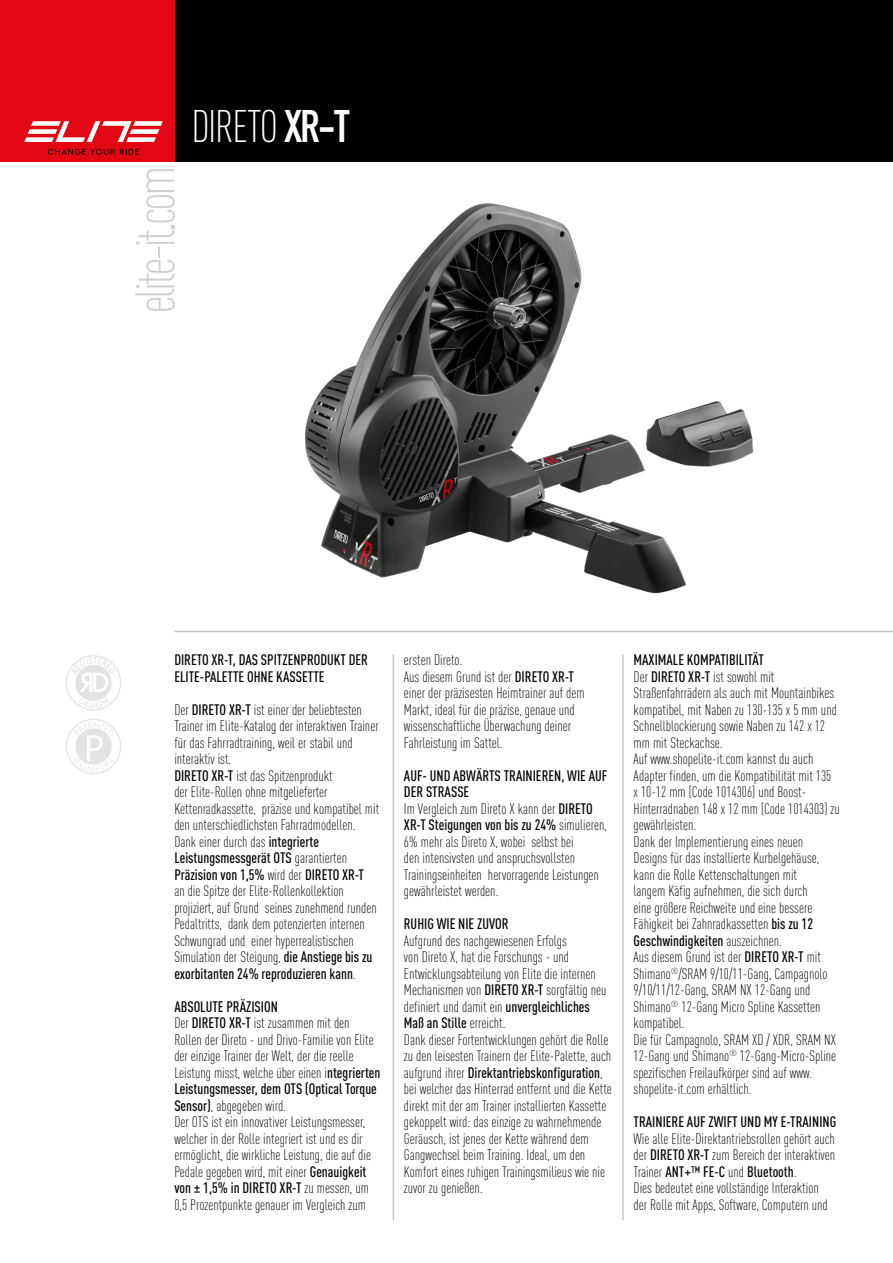
<style>
.page{position:relative;width:893px;height:1263px;background:#fff}
.page>*{position:absolute;margin:0;border:0;box-sizing:border-box;transform-origin:0 0}
.t1{font:300 54.9px "DIN Cond";letter-spacing:-.06em;color:#d0d0d0}
.t2{font:300 45px "DIN Cond";letter-spacing:-.03em;color:#fff}
.t3{font:300 15px/16.5px "DIN Cond";color:#000}
.t4{font:500 15px/16.5px "DIN Cond";color:#000}
.s1{font-family:"DIN Condensed";font-weight:700}
.s2{font-weight:500}
</style>
<div class="page">
<img style="left:305px;top:203px;width:449px;height:391px">
<div style="left:174px;top:0;width:719px;height:162px;background:#000"></div>
<div style="left:0;top:0;width:174px;height:162px;background:#e30613"></div>
<svg style="left:24px;top:121px;width:139px;height:21px"></svg>
<svg style="left:48px;top:149px;width:91px;height:6px"></svg>
<hr style="left:174px;top:631px;width:719px;height:1px;background:#c6c6c6">
<hr style="left:393px;top:654px;width:1px;height:566px;background:#c6c6c6">
<hr style="left:622px;top:654px;width:2px;height:566px;background:#c6c6c6">
<svg style="left:66px;top:655px;width:55px;height:55px"></svg>
<svg style="left:66px;top:719px;width:55px;height:55px"></svg>
<h1 class="t1" style="left:124px;top:313px;width:149px;rotate:-90deg">elite-it.com</h1>
<h2 class="t2" style="left:191px;top:101px;width:160px">DIRETO <span class="s1">XR-T</span></h2>
<p class="t4" style="left:174px;top:651px;width:195px">DIRETO XR-T, DAS SPITZENPRODUKT DER<br>ELITE-PALETTE OHNE KASSETTE</p>
<p class="t3" style="left:174px;top:701px;width:206px">Der <span class="s2">DIRETO XR-T</span> ist einer der beliebtesten Trainer im Elite-Katalog der interaktiven Trainer für das Fahrradtraining, weil er stabil und interaktiv ist.<br><span class="s2">DIRETO XR-T</span> ist das Spitzenprodukt<br>der Elite-Rollen ohne mitgelieferter Kettenradkassette, präzise und kompatibel mit den unterschiedlichsten Fahrradmodellen.<br>Dank einer durch das <span class="s2">integrierte Leistungsmessgerät OTS</span> garantierten <span class="s2">Präzision von 1,5%</span> wird der <span class="s2">DIRETO XR-T<br></span>an die Spitze der Elite-Rollenkollektion projiziert, auf Grund seines zunehmend runden Pedaltritts, dank dem potenzierten internen Schwungrad und einer hyperrealistischen Simulation der Steigung, <span class="s2">die Anstiege bis zu exorbitanten 24% reproduzieren kann</span>.</p>
<p class="t3" style="left:174px;top:998px;width:208px"><span class="s2">ABSOLUTE PRÄZISION<br></span>Der <span class="s2">DIRETO XR-T</span> ist zusammen mit den Rollen der Direto - und Drivo-Familie von Elite der einzige Trainer der Welt, der die reelle Leistung misst, welche über einen i<span class="s2">ntegrierten Leistungsmesser, dem OTS (Optical Torque Sensor)</span>, abgegeben wird.<br>Der OTS ist ein innovativer Leistungsmesser, welcher in der Rolle integriert ist und es dir ermöglicht, die wirkliche Leistung, die auf die Pedale gegeben wird, mit einer <span class="s2">Genauigkeit von ± 1,5% in DIRETO XR-T</span> zu messen, um 0,5 Prozentpunkte genauer im Vergleich zum</p>
<p class="t3" style="left:404px;top:652px;width:182px">ersten Direto.<br>Aus diesem Grund ist der <span class="s2">DIRETO XR-T </span>einer der präzisesten Heimtrainer auf dem Markt, ideal für die präzise, genaue und wissenschaftliche Überwachung deiner Fahrleistung im Sattel.</p>
<p class="t3" style="left:404px;top:767px;width:205px"><span class="s2">AUF- UND ABWÄRTS TRAINIEREN, WIE AUF DER STRASSE<br></span>Im Vergleich zum Direto X kann der <span class="s2">DIRETO XR-T Steigungen von bis zu 24%</span> simulieren, 6% mehr als Direto X, wobei selbst bei<br>den intensivsten und anspruchsvollsten Trainingseinheiten hervorragende Leistungen gewährleistet werden.</p>
<p class="t4" style="left:404px;top:915px;width:106px">RUHIG WIE NIE ZUVOR</p>
<p class="t3" style="left:404px;top:932px;width:209px">Aufgrund des nachgewiesenen Erfolgs<br>von Direto X, hat die Forschungs - und Entwicklungsabteilung von Elite die internen Mechanismen von <span class="s2">DIRETO XR-T</span> sorgfältig neu definiert und damit ein <span class="s2">unvergleichliches Maß an Stille</span> erreicht.<br>Dank dieser Fortentwicklungen gehört die Rolle zu den leisesten Trainern der Elite-Palette, auch aufgrund ihrer <span class="s2">Direktantriebskonfiguration</span>, bei welcher das Hinterrad entfernt und die Kette direkt mit der am Trainer installierten Kassette gekoppelt wird: das einzige zu wahrnehmende Geräusch, ist jenes der Kette während dem Gangwechsel beim Training. Ideal, um den Komfort eines ruhigen Trainingsmilieus wie nie zuvor zu genießen.</p>
<p class="t3" style="left:634px;top:652px;width:208px"><span class="s2">MAXIMALE KOMPATIBILITÄT<br></span>Der <span class="s2">DIRETO XR-T</span> ist sowohl mit Straßenfahrrädern als auch mit Mountainbikes kompatibel, mit Naben zu 130-135 x 5 mm und Schnellblockierung sowie Naben zu 142 x 12 mm mit Steckachse.<br>Auf www.shopelite-it.com kannst du auch Adapter finden, um die Kompatibilität mit 135<br>x 10-12 mm (Code 1014306) und Boost-Hinterradnaben 148 x 12 mm (Code 1014303) zu gewährleisten.<br>Dank der Implementierung eines neuen Designs für das installierte Kurbelgehäuse, kann die Rolle Kettenschaltungen mit<br>langem Käfig aufnehmen, die sich durch<br>eine größere Reichweite und eine bessere Fähigkeit bei Zahnradkassetten <span class="s2">bis zu 12<br>Geschwindigkeiten</span> auszeichnen.<br>Aus diesem Grund ist der <span class="s2">DIRETO XR-T</span> mit Shimano<sup>®</sup>/SRAM 9/10/11-Gang, Campagnolo 9/10/11/12-Gang, SRAM NX 12-Gang und Shimano<sup>®</sup> 12-Gang Micro Spline Kassetten kompatibel.<br>Die für Campagnolo, SRAM XD / XDR, SRAM NX 12-Gang und Shimano<sup>®</sup> 12-Gang-Micro-Spline spezifischen Freilaufkörper sind auf www. shopelite-it.com erhältlich.</p>
<p class="t4" style="left:634px;top:1113px;width:204px">TRAINIERE AUF ZWIFT UND MY E-TRAINING</p>
<p class="t3" style="left:634px;top:1130px;width:203px">Wie alle Elite-Direktantriebsrollen gehört auch der <span class="s2">DIRETO XR-T</span> zum Bereich der interaktiven Trainer <span class="s2">ANT+™ FE-C</span> und <span class="s2">Bluetooth</span>.<br>Dies bedeutet eine vollständige Interaktion der Rolle mit Apps, Software, Computern und</p>
</div>
